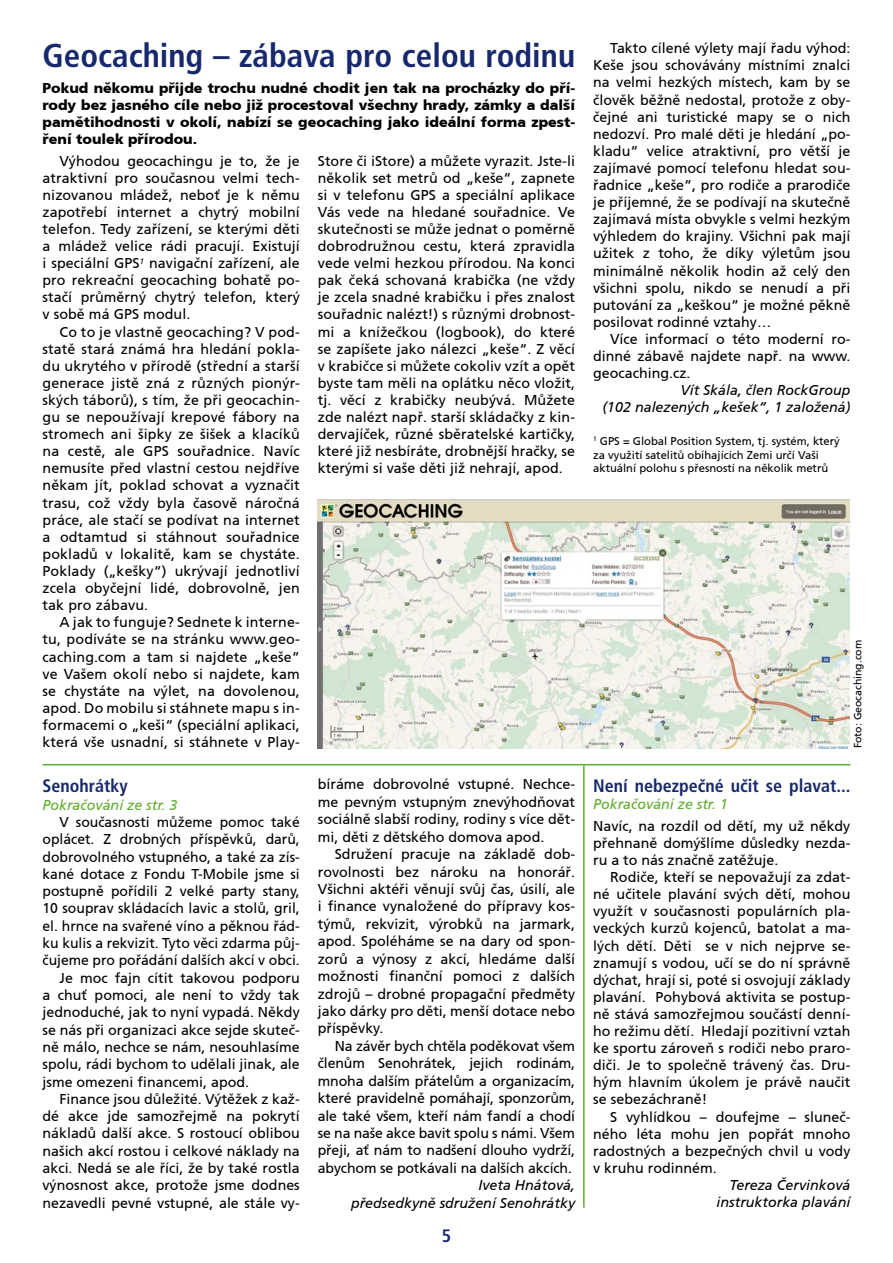
<style>
.page{position:relative;width:893px;height:1263px;background:#fff}
.page>*{position:absolute;margin:0;border:0;box-sizing:border-box;transform-origin:0 0}
.t1{font:700 condensed 33px "Frutiger CE";color:#17296c}
.t2{font:700 condensed 18px "Frutiger CE";color:#17296c}
.t3{font:14.25px/17.1px "Frutiger CE";color:#000;text-align:justify}
.t4{font:900 14.25px/17.1px "Frutiger CE";color:#000;text-align:justify}
.t5{font:italic 14.25px/17.1px "Frutiger CE";color:#000;text-align:right}
.t6{font:italic 14.25px "Frutiger CE";color:#5fad2c}
.t7{font:11.25px/13.5px "Frutiger CE";color:#000}
.t8{font:10.5px "Frutiger CE";color:#000}
</style>
<div class="page">
<img style="left:318px;top:499px;width:531px;height:249px">
<hr style="left:43px;top:764px;width:807px;height:1px;background:#5fad2c">
<hr style="left:583px;top:765px;width:2px;height:443px;background:#5fad2c">
<h1 class="t1" style="left:43px;top:37px;width:534px">Geocaching – zábava pro celou rodinu</h1>
<p class="t4" style="left:43px;top:79px;width:534px">Pokud někomu přijde trochu nudné chodit jen tak na procházky do pří&shy;rody bez jasného cíle nebo již procestoval všechny hrady, zámky a další pamětihodnosti v okolí, nabízí se geocaching jako ideální forma zpest&shy;ření toulek přírodou.</p>
<p class="t3" style="left:43px;top:152px;width:259px;text-indent:17px">Výhodou geocachingu je to, že je atraktivní pro současnou velmi tech&shy;nizovanou mládež, neboť je k němu zapotřebí internet a chytrý mobilní telefon. Tedy zařízení, se kterými děti a mládež velice rádi pracují. Existují i speciální GPS<sup>1</sup> navigační zařízení, ale pro rekreační geocaching bohatě po&shy;stačí průměrný chytrý telefon, který v sobě má GPS modul.</p>
<p class="t3" style="left:43px;top:323px;width:259px;text-indent:17px">Co to je vlastně geocaching? V pod&shy;statě stará známá hra hledání pokla&shy;du ukrytého v přírodě (střední a starší generace jistě zná z různých pionýr&shy;ských táborů), s tím, že při geocachin&shy;gu se nepoužívají krepové fábory na stromech ani šipky ze šišek a klacíků na cestě, ale GPS souřadnice. Navíc nemusíte před vlastní cestou nejdříve někam jít, poklad schovat a vyznačit trasu, což vždy byla časově náročná práce, ale stačí se podívat na internet a odtamtud si stáhnout souřadnice pokladů v lokalitě, kam se chystáte.<br>Poklady („kešky“) ukrývají jednotliví zcela obyčejní lidé, dobrovolně, jen tak pro zábavu.</p>
<p class="t3" style="left:43px;top:614px;width:259px;text-indent:17px">A jak to funguje? Sednete k interne&shy;tu, podíváte se na stránku www.geo&shy;caching.com a tam si najdete „keše“ ve Vašem okolí nebo si najdete, kam se chystáte na výlet, na dovolenou, apod. Do mobilu si stáhnete mapu s in&shy;formacemi o „keši“ (speciální aplikaci, která vše usnadní, si stáhnete v Play-</p>
<p class="t3" style="left:318px;top:152px;width:259px">Store či iStore) a můžete vyrazit. Jste-li několik set metrů od „keše“, zapnete si v telefonu GPS a speciální aplikace Vás vede na hledané souřadnice. Ve skutečnosti se může jednat o poměrně dobrodružnou cestu, která zpravidla vede velmi hezkou přírodou. Na konci pak čeká schovaná krabička (ne vždy je zcela snadné krabičku i přes znalost souřadnic nalézt!) s různými drobnost&shy;mi a knížečkou (logbook), do které se zapíšete jako nálezci „keše“. Z věcí v krabičce si můžete cokoliv vzít a opět byste tam měli na oplátku něco vložit, tj. věcí z krabičky neubývá. Můžete zde nalézt např. starší skládačky z kin&shy;dervajíček, různé sběratelské kartičky, které již nesbíráte, drobnější hračky, se kterými si vaše děti již nehrají, apod.</p>
<p class="t2" style="left:43px;top:776px;width:87px">Senohrátky</p>
<p class="t6" style="left:43px;top:796px;width:136px">Pokračování ze str. 3</p>
<p class="t3" style="left:60px;top:813px;width:242px">V současnosti můžeme pomoc také</p>
<p class="t3" style="left:43px;top:831px;width:259px">oplácet. Z drobných příspěvků, darů,</p>
<p class="t3" style="left:43px;top:848px;width:259px">dobrovolného vstupného, a také za zís-</p>
<p class="t3" style="left:43px;top:865px;width:259px">kané dotace z Fondu T-Mobile jsme si</p>
<p class="t3" style="left:43px;top:882px;width:259px">postupně pořídili 2 velké party stany,</p>
<p class="t3" style="left:43px;top:900px;width:259px">10 souprav skládacích lavic a stolů, gril,</p>
<p class="t3" style="left:43px;top:917px;width:259px">el. hrnce na svařené víno a pěknou řád-</p>
<p class="t3" style="left:43px;top:934px;width:259px">ku kulis a rekvizit. Tyto věci zdarma půj-</p>
<p class="t3" style="left:43px;top:952px;width:259px">čujeme pro pořádání dalších akcí v obci.</p>
<p class="t3" style="left:60px;top:969px;width:242px">Je moc fajn cítit takovou podporu</p>
<p class="t3" style="left:43px;top:986px;width:259px">a chuť pomoci, ale není to vždy tak</p>
<p class="t3" style="left:43px;top:1004px;width:259px">jednoduché, jak to nyní vypadá. Někdy</p>
<p class="t3" style="left:43px;top:1021px;width:259px">se nás při organizaci akce sejde skuteč-</p>
<p class="t3" style="left:43px;top:1038px;width:259px">ně málo, nechce se nám, nesouhlasíme</p>
<p class="t3" style="left:43px;top:1056px;width:259px">spolu, rádi bychom to udělali jinak, ale</p>
<p class="t3" style="left:43px;top:1073px;width:208px">jsme omezeni financemi, apod.</p>
<p class="t3" style="left:60px;top:1090px;width:242px">Finance jsou důležité. Výtěžek z kaž-</p>
<p class="t3" style="left:43px;top:1107px;width:259px">dé akce jde samozřejmě na pokrytí</p>
<p class="t3" style="left:43px;top:1125px;width:259px">nákladů další akce. S rostoucí oblibou</p>
<p class="t3" style="left:43px;top:1142px;width:259px">našich akcí rostou i celkové náklady na</p>
<p class="t3" style="left:43px;top:1159px;width:259px">akci. Nedá se ale říci, že by také rostla</p>
<p class="t3" style="left:43px;top:1177px;width:259px">výnosnost akce, protože jsme dodnes</p>
<p class="t3" style="left:43px;top:1194px;width:259px">nezavedli pevné vstupné, ale stále vy-</p>
<p class="t3" style="left:318px;top:776px;width:259px">bíráme dobrovolné vstupné. Nechce&shy;me pevným vstupným znevýhodňovat sociálně slabší rodiny, rodiny s více dět&shy;mi, děti z dětského domova apod.</p>
<p class="t3" style="left:318px;top:845px;width:259px;text-indent:17px">Sdružení pracuje na základě dob&shy;rovolnosti bez nároku na honorář.<br>Všichni aktéři věnují svůj čas, úsilí, ale i finance vynaložené do přípravy kos&shy;týmů, rekvizit, výrobků na jarmark, apod. Spoléháme se na dary od spon&shy;zorů a výnosy z akcí, hledáme další možnosti finanční pomoci z dalších zdrojů – drobné propagační předměty jako dárky pro děti, menší dotace nebo příspěvky.</p>
<p class="t3" style="left:318px;top:1037px;width:259px;text-indent:17px">Na závěr bych chtěla poděkovat všem členům Senohrátek, jejich rodinám, mnoha dalším přátelům a organizacím, které pravidelně pomáhají, sponzorům, ale také všem, kteří nám fandí a chodí se na naše akce bavit spolu s námi. Všem přeji, ať nám to nadšení dlouho vydrží, abychom se potkávali na dalších akcích.</p>
<p class="t5" style="left:351px;top:1176px;width:226px">Iveta Hnátová,<br>předsedkyně sdružení Senohrátky</p>
<p class="t2" style="left:442px;top:1225px;width:11px">5</p>
<p class="t3" style="left:593px;top:40px;width:259px;text-indent:17px">Takto cílené výlety mají řadu výhod:<br>Keše jsou schovávány místními znalci na velmi hezkých místech, kam by se člověk běžně nedostal, protože z oby&shy;čejné ani turistické mapy se o nich nedozví. Pro malé děti je hledání „po&shy;kladu“ velice atraktivní, pro větší je zajímavé pomocí telefonu hledat sou&shy;řadnice „keše“, pro rodiče a prarodiče je příjemné, že se podívají na skutečně zajímavá místa obvykle s velmi hezkým výhledem do krajiny. Všichni pak mají užitek z toho, že díky výletům jsou minimálně několik hodin až celý den všichni spolu, nikdo se nenudí a při putování za „keškou“ je možné pěkně posilovat rodinné vztahy…</p>
<p class="t3" style="left:593px;top:330px;width:259px;text-indent:17px">Více informací o této moderní ro&shy;dinné zábavě najdete např. na www. geocaching.cz.</p>
<p class="t5" style="left:603px;top:382px;width:249px">Vít Skála, člen RockGroup<br>(102 nalezených „kešek“, 1 založená)</p>
<p class="t7" style="left:593px;top:434px;width:248px"><sup>1</sup> GPS = Global Position System, tj. systém, který za využití satelitů obíhajících Zemi určí Vaši aktuální polohu s přesností na několik metrů</p>
<p class="t8" style="left:852px;top:748px;width:110px;rotate:-90deg">Foto: Geocaching.com</p>
<p class="t2" style="left:593px;top:776px;width:259px">Není nebezpečné učit se plavat...</p>
<p class="t6" style="left:593px;top:796px;width:136px">Pokračování ze str. 1</p>
<p class="t3" style="left:593px;top:817px;width:259px">Navíc, na rozdíl od dětí, my už někdy přehnaně domýšlíme důsledky nezda&shy;ru a to nás značně zatěžuje.</p>
<p class="t3" style="left:593px;top:868px;width:259px;text-indent:17px">Rodiče, kteří se nepovažují za zdat&shy;né učitele plavání svých dětí, mohou využít v současnosti populárních pla&shy;veckých kurzů kojenců, batolat a ma&shy;lých dětí. Děti se v nich nejprve se&shy;znamují s vodou, učí se do ní správně dýchat, hrají si, poté si osvojují základy plavání. Pohybová aktivita se postup&shy;ně stává samozřejmou součástí denní&shy;ho režimu dětí. Hledají pozitivní vztah ke sportu zároveň s rodiči nebo praro&shy;diči. Je to společně trávený čas. Dru&shy;hým hlavním úkolem je právě naučit se sebezáchraně!</p>
<p class="t3" style="left:593px;top:1108px;width:259px;text-indent:17px">S vyhlídkou – doufejme – sluneč&shy;ného léta mohu jen popřát mnoho radostných a bezpečných chvil u vody v kruhu rodinném.</p>
<p class="t5" style="left:717px;top:1176px;width:135px">Tereza Červinková instruktorka plavání</p>
</div>
